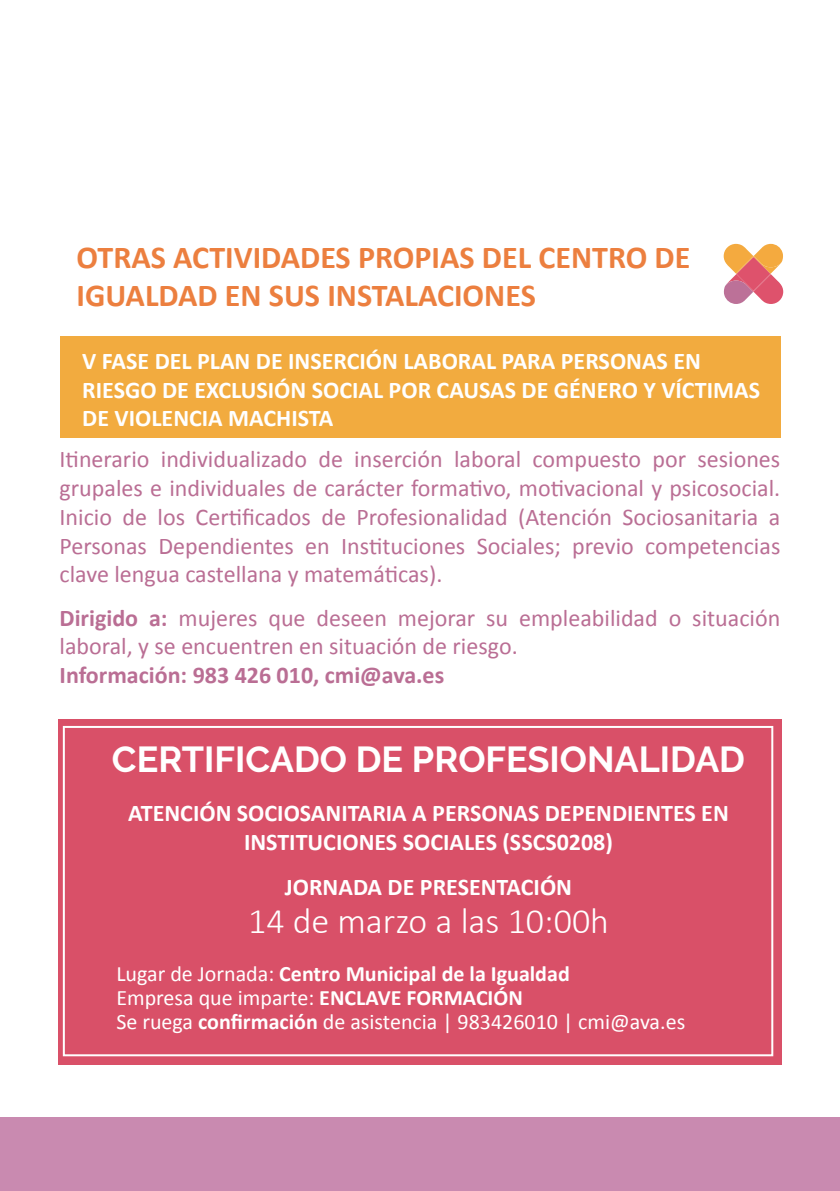
<style>
.page{position:relative;width:840px;height:1191px;background:#fff}
.page>*{position:absolute;margin:0;border:0;box-sizing:border-box;transform-origin:0 0}
.t1{font:700 36px "Raleway";color:#fff}
.t2{font:300 36px "Calibri";color:#fff}
.t3{font:700 32px/38.4px "Calibri";color:#ec7f3f}
.t4{font:24px/28.8px "Calibri";color:#ba6e94;text-align:justify}
.t5{font:700 24px/28.8px "Calibri";color:#fff}
.t6{font:700 24px "Calibri";color:#ba6e94}
.t7{font:22px/24px "Calibri";color:#fff}
.s1{font-weight:700}
</style>
<div class="page">
<div style="left:0;top:1117px;width:839px;height:74px;background:#c98ab0"></div>
<div style="left:58px;top:719px;width:723px;height:345px;background:#d95068"></div>
<svg style="left:723px;top:244px;width:59px;height:60px"></svg>
<div style="left:60px;top:336px;width:720px;height:102px;background:#f2ab3f"></div>
<div style="left:63px;top:726px;width:709px;height:330px;border:2px solid #fff"></div>
<h2 class="t3" style="left:77px;top:238px;width:615px">OTRAS ACTIVIDADES PROPIAS DEL CENTRO DE<br>IGUALDAD EN SUS INSTALACIONES</h2>
<p class="t5" style="left:82px;top:346px;width:678px">V FASE DEL PLAN DE INSERCIÓN LABORAL PARA PERSONAS EN<br>RIESGO DE EXCLUSIÓN SOCIAL POR CAUSAS DE GÉNERO Y VÍCTIMAS<br>DE VIOLENCIA MACHISTA</p>
<p class="t4" style="left:60px;top:445px;width:721px">Itinerario individualizado de inserción laboral compuesto por sesiones grupales e individuales de carácter formativo, motivacional y psicosocial.<br>Inicio de los Certificados de Profesionalidad (Atención Sociosanitaria a Personas Dependientes en Instituciones Sociales; previo competencias clave lengua castellana y matemáticas).</p>
<p class="t4" style="left:60px;top:603px;width:721px"><span class="s1">Dirigido a:</span> mujeres que deseen mejorar su empleabilidad o situación laboral, y se encuentren en situación de riesgo.</p>
<p class="t6" style="left:60px;top:660px;width:386px">Información: 983 426 010, cmi@ava.es</p>
<h1 class="t1" style="left:112px;top:739px;width:634px">CERTIFICADO DE PROFESIONALIDAD</h1>
<p class="t5" style="left:128px;top:798px;width:602px;text-align:center">ATENCIÓN SOCIOSANITARIA A PERSONAS DEPENDIENTES EN<br>INSTITUCIONES SOCIALES (SSCS0208)</p>
<p class="t5" style="left:285px;top:872px;width:288px">JORNADA DE PRESENTACIÓN</p>
<h1 class="t2" style="left:248px;top:898px;width:362px">14 de marzo a las 10:00h</h1>
<p class="t7" style="left:116px;top:961px;width:570px">Lugar de Jornada: <span class="s1">Centro Municipal de la Igualdad<br></span>Empresa que imparte: <span class="s1">ENCLAVE FORMACIÓN<br></span>Se ruega <span class="s1">confirmación</span> de asistencia | 983426010 | cmi@ava.es</p>
</div>
